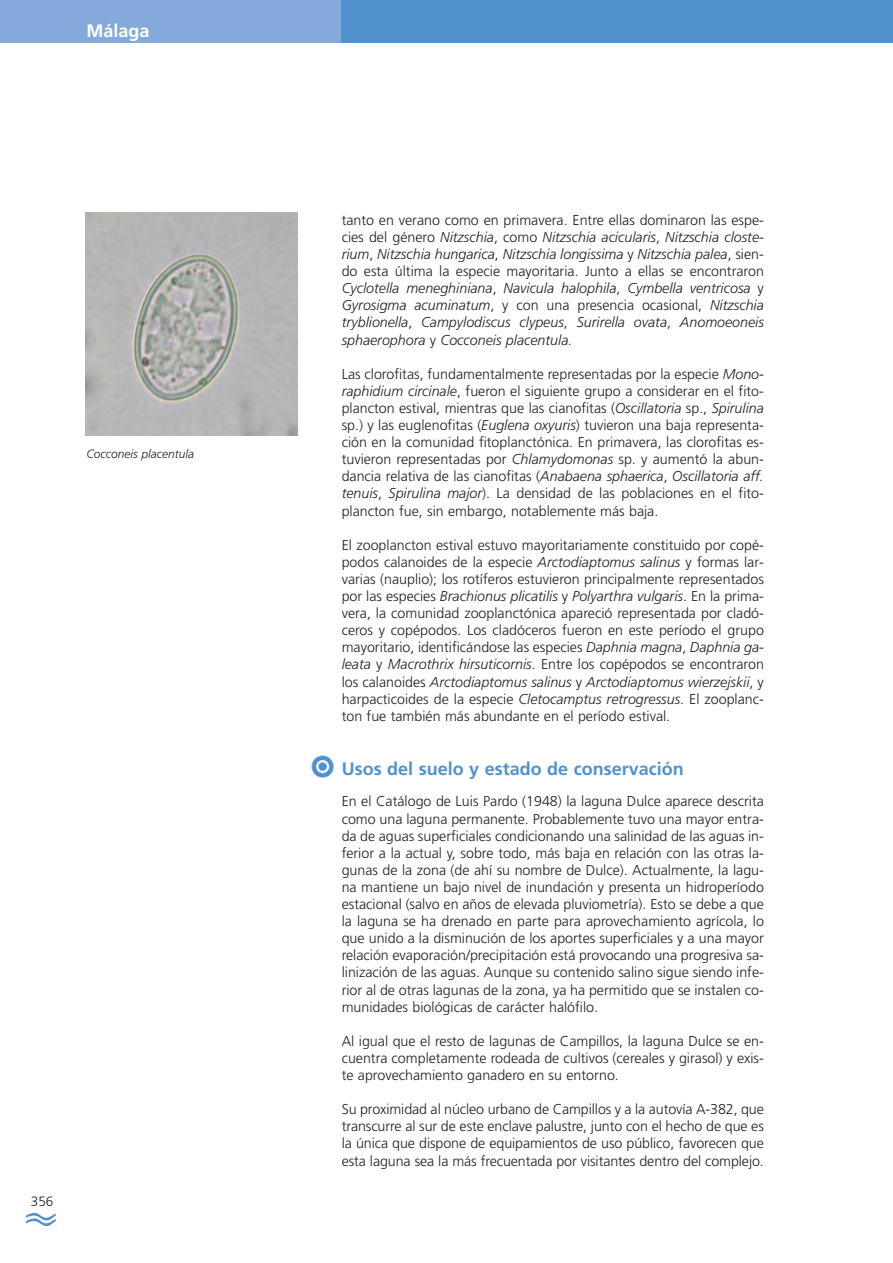
<style>
.page{position:relative;width:893px;height:1263px;background:#fff}
.page>*{position:absolute;margin:0;border:0;box-sizing:border-box;transform-origin:0 0}
.t1{font:700 18px "Frutiger";color:#5191cd}
.t2{font:700 18px "Frutiger";color:#fff}
.t3{font:300 14.25px/17.1px "Frutiger";color:#231f20;text-align:justify}
.t4{font:italic 300 14.25px/17.1px "Frutiger";color:#231f20;text-align:justify}
.t5{font:300 13.5px "Frutiger";color:#231f20}
.t6{font:italic 300 12px "Frutiger";color:#231f20}
.s1{font-style:normal}
.s2{font-style:italic}
</style>
<div class="page">
<div style="left:340px;top:0;width:553px;height:43px;background:#5191cd"></div>
<div style="left:0;top:0;width:340px;height:43px;background:#83aada"></div>
<svg style="left:25px;top:1212px;width:31px;height:14px"></svg>
<img style="left:85px;top:213px;width:213px;height:223px">
<img style="left:311px;top:755px;width:22px;height:23px">
<p class="t2" style="left:87px;top:24px;width:64px">Málaga</p>
<p class="t6" style="left:87px;top:449px;width:109px">Cocconeis placentula</p>
<p class="t5" style="left:31px;top:1196px;width:24px">356</p>
<p class="t4" style="left:342px;top:212px;width:424px"><span class="s1">tanto en verano como en primavera. Entre ellas dominaron las espe&shy;cies del género</span> Nitzschia<span class="s1">, como</span> Nitzschia acicularis<span class="s1">,</span> Nitzschia closte&shy;rium<span class="s1">,</span> Nitzschia hungarica<span class="s1">,</span> Nitzschia longissima <span class="s1">y</span> Nitzschia palea<span class="s1">, sien&shy;do esta última la especie mayoritaria. Junto a ellas se encontraron </span>Cyclotella meneghiniana<span class="s1">,</span> Navicula halophila<span class="s1">,</span> Cymbella ventricosa <span class="s1">y </span>Gyrosigma acuminatum<span class="s1">, y con una presencia ocasional,</span> Nitzschia tryblionella<span class="s1">,</span> Campylodiscus clypeus<span class="s1">,</span> Surirella ovata<span class="s1">,</span> Anomoeoneis sphaerophora <span class="s1">y</span> Cocconeis placentula.</p>
<p class="t3" style="left:342px;top:366px;width:424px">Las clorofitas, fundamentalmente representadas por la especie <span class="s2">Mono&shy;raphidium circinale</span>, fueron el siguiente grupo a considerar en el fito&shy;plancton estival, mientras que las cianofitas (<span class="s2">Oscillatoria</span> sp., <span class="s2">Spirulina </span>sp.) y las euglenofitas (<span class="s2">Euglena oxyuris</span>) tuvieron una baja representa&shy;ción en la comunidad fitoplanctónica. En primavera, las clorofitas es&shy;tuvieron representadas por <span class="s2">Chlamydomonas</span> sp. y aumentó la abun&shy;dancia relativa de las cianofitas (<span class="s2">Anabaena sphaerica</span>, <span class="s2">Oscillatoria aff. tenuis</span>, <span class="s2">Spirulina major</span>). La densidad de las poblaciones en el fito&shy;plancton fue, sin embargo, notablemente más baja.</p>
<p class="t3" style="left:342px;top:537px;width:424px">El zooplancton estival estuvo mayoritariamente constituido por copé&shy;podos calanoides de la especie <span class="s2">Arctodiaptomus salinus</span> y formas lar&shy;varias (nauplio); los rotíferos estuvieron principalmente representados por las especies <span class="s2">Brachionus plicatilis</span> y <span class="s2">Polyarthra vulgaris</span>. En la prima&shy;vera, la comunidad zooplanctónica apareció representada por cladó&shy;ceros y copépodos. Los cladóceros fueron en este período el grupo mayoritario, identificándose las especies <span class="s2">Daphnia magna</span>, <span class="s2">Daphnia ga&shy;leata</span> y <span class="s2">Macrothrix hirsuticornis</span>. Entre los copépodos se encontraron los calanoides <span class="s2">Arctodiaptomus salinus</span> y <span class="s2">Arctodiaptomus wierzejskii</span>, y harpacticoides de la especie <span class="s2">Cletocamptus retrogressus</span>. El zooplanc&shy;ton fue también más abundante en el período estival.</p>
<p class="t1" style="left:342px;top:761px;width:343px">Usos del suelo y estado de conservación</p>
<p class="t3" style="left:342px;top:794px;width:424px">En el Catálogo de Luis Pardo (1948) la laguna Dulce aparece descrita como una laguna permanente. Probablemente tuvo una mayor entra&shy;da de aguas superficiales condicionando una salinidad de las aguas in&shy;ferior a la actual y, sobre todo, más baja en relación con las otras la&shy;gunas de la zona (de ahí su nombre de Dulce). Actualmente, la lagu&shy;na mantiene un bajo nivel de inundación y presenta un hidroperíodo estacional (salvo en años de elevada pluviometría). Esto se debe a que la laguna se ha drenado en parte para aprovechamiento agrícola, lo que unido a la disminución de los aportes superficiales y a una mayor relación evaporación/precipitación está provocando una progresiva sa&shy;linización de las aguas. Aunque su contenido salino sigue siendo infe&shy;rior al de otras lagunas de la zona, ya ha permitido que se instalen co&shy;munidades biológicas de carácter halófilo.</p>
<p class="t3" style="left:342px;top:1033px;width:424px">Al igual que el resto de lagunas de Campillos, la laguna Dulce se en&shy;cuentra completamente rodeada de cultivos (cereales y girasol) y exis&shy;te aprovechamiento ganadero en su entorno.</p>
<p class="t3" style="left:342px;top:1102px;width:424px">Su proximidad al núcleo urbano de Campillos y a la autovía A-382, que transcurre al sur de este enclave palustre, junto con el hecho de que es la única que dispone de equipamientos de uso público, favorecen que esta laguna sea la más frecuentada por visitantes dentro del complejo.</p>
</div>
